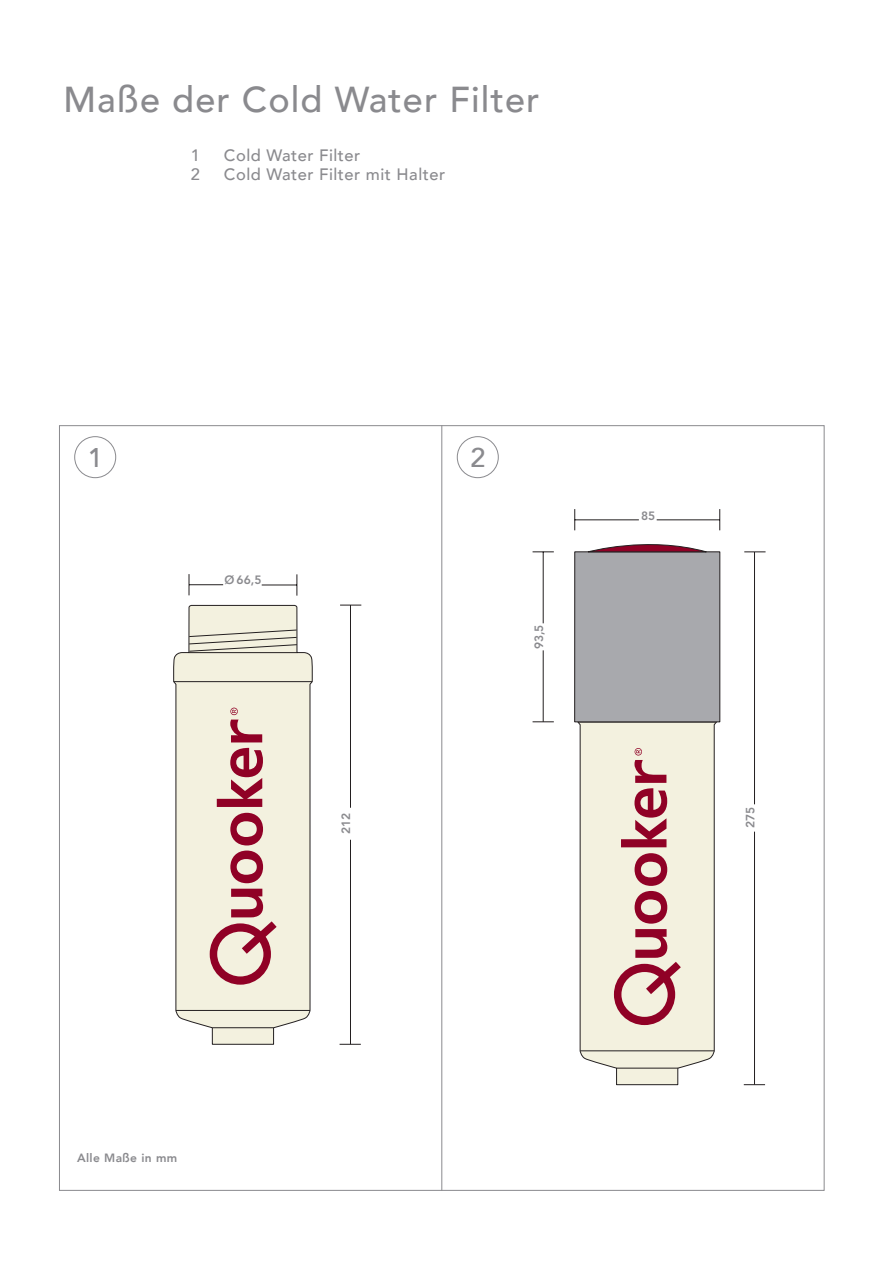
<style>
.page{position:relative;width:893px;height:1263px;background:#fff}
.page>*{position:absolute;margin:0;border:0;box-sizing:border-box;transform-origin:0 0}
.t1{font:500 36px "Avenir";letter-spacing:.03em;color:#8a8a8e}
.t2{font:500 27px "Avenir LT";color:#8a8a8e}
.t3{font:500 16.5px "Avenir";letter-spacing:.03em;color:#8a8a8e}
.t4{font:800 12px "Avenir LT";letter-spacing:.03em;color:#8a8a8e}
.t5{font:800 12px "Avenir";color:#8a8a8e}
</style>
<div class="page">
<div style="left:74px;top:436px;width:42px;height:42px;border:1px solid #8a8a8e;border-radius:50%"></div>
<div style="left:457px;top:436px;width:42px;height:42px;border:1px solid #8a8a8e;border-radius:50%"></div>
<hr style="left:441px;top:425px;width:1px;height:766px;background:#8a8a8e">
<hr style="left:754px;top:832px;width:1px;height:253px;background:#231f20">
<hr style="left:754px;top:552px;width:1px;height:252px;background:#231f20">
<svg style="left:744px;top:552px;width:21px;height:1px"></svg>
<svg style="left:744px;top:1084px;width:21px;height:1px"></svg>
<hr style="left:543px;top:552px;width:1px;height:71px;background:#231f20">
<hr style="left:543px;top:650px;width:1px;height:72px;background:#231f20">
<svg style="left:533px;top:552px;width:21px;height:1px"></svg>
<svg style="left:533px;top:721px;width:21px;height:1px"></svg>
<hr style="left:657px;top:520px;width:63px;height:1px;background:#231f20">
<svg style="left:719px;top:509px;width:1px;height:21px"></svg>
<svg style="left:574px;top:509px;width:1px;height:21px"></svg>
<hr style="left:575px;top:520px;width:64px;height:1px;background:#231f20">
<svg style="left:577px;top:722px;width:103px;height:363px"></svg>
<svg style="left:578px;top:722px;width:139px;height:346px;background:#ecead9"></svg>
<svg style="left:614px;top:853px;width:67px;height:172px;background:#d6aba9"></svg>
<svg style="left:621px;top:748px;width:46px;height:99px;background:#d09c9e"></svg>
<div style="left:575px;top:552px;width:145px;height:170px;background:#a8a9ad"></div>
<div style="left:574px;top:552px;width:146px;height:170px;border:1px solid #231f20"></div>
<svg style="left:588px;top:544px;width:121px;height:8px"></svg>
<hr style="left:350px;top:840px;width:1px;height:204px;background:#231f20">
<hr style="left:350px;top:605px;width:1px;height:203px;background:#231f20">
<svg style="left:340px;top:605px;width:21px;height:1px"></svg>
<svg style="left:340px;top:1044px;width:21px;height:1px"></svg>
<hr style="left:262px;top:585px;width:35px;height:1px;background:#231f20">
<svg style="left:297px;top:574px;width:1px;height:22px"></svg>
<hr style="left:189px;top:584px;width:34px;height:1px;background:#231f20">
<svg style="left:189px;top:574px;width:1px;height:21px"></svg>
<svg style="left:188px;top:605px;width:110px;height:440px"></svg>
<svg style="left:173px;top:630px;width:140px;height:398px;background:#ebe9d9"></svg>
<svg style="left:210px;top:889px;width:67px;height:96px;background:#d2a1a2"></svg>
<svg style="left:230px;top:813px;width:33px;height:70px;background:#bf737e"></svg>
<svg style="left:217px;top:748px;width:46px;height:59px;background:#c5838a"></svg>
<svg style="left:230px;top:708px;width:32px;height:34px"></svg>
<p class="t1" style="left:64px;top:68px;width:477px">Maße der Cold Water Filter</p>
<p class="t3" style="left:191px;top:141px;width:11px">1</p>
<p class="t3" style="left:224px;top:141px;width:138px">Cold Water Filter</p>
<p class="t3" style="left:191px;top:160px;width:11px">2</p>
<p class="t3" style="left:224px;top:160px;width:223px">Cold Water Filter mit Halter</p>
<p class="t2" style="left:88px;top:442px;width:17px">1</p>
<p class="t5" style="left:224px;top:570px;width:38px">Ø 66,5</p>
<p class="t4" style="left:339px;top:834px;width:23px;rotate:-90deg">212</p>
<p class="t2" style="left:470px;top:442px;width:17px">2</p>
<p class="t4" style="left:532px;top:649px;width:26px;rotate:-90deg">93,5</p>
<p class="t4" style="left:641px;top:508px;width:16px">85</p>
<p class="t4" style="left:743px;top:828px;width:23px;rotate:-90deg">275</p>
<p class="t4" style="left:77px;top:1151px;width:102px">Alle Maße in mm</p>
</div>
